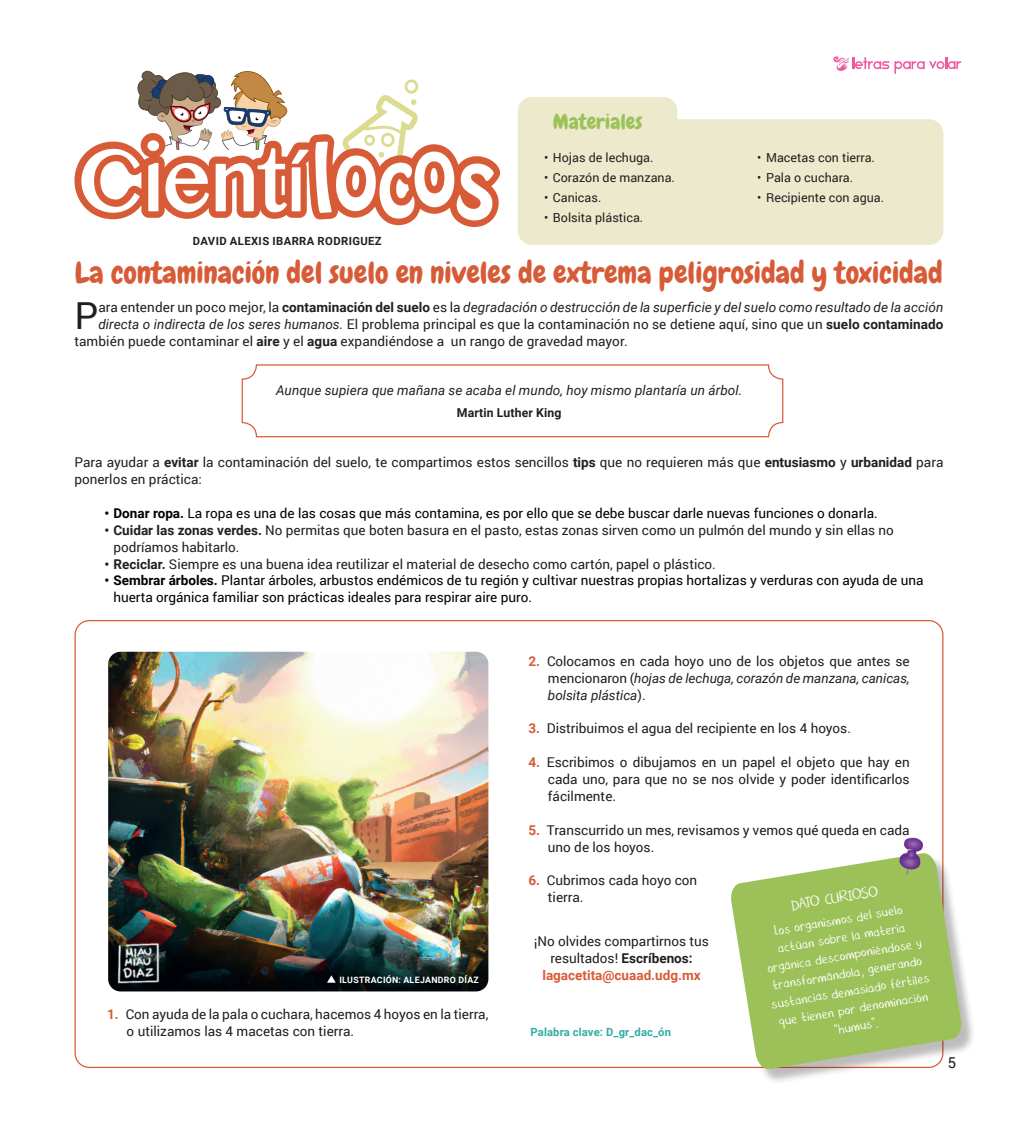
<style>
.page{position:relative;width:1025px;height:1125px;background:#fff}
.page>*{position:absolute;margin:0;border:0;box-sizing:border-box;transform-origin:0 0}
.Básico{font:37.25px "Roboto";color:#231f20}
.Títulos{font:30.12px "Chewy";color:#d85b38}
.Básico-2{font:21.25px "Chewy";color:#9cc159}
.DATO_INTERESANTE{font:17.5px "DK Nouveau Crayon";color:#fff;scale:1.05 1}
.DATO_INTERESANTE-2{font:15px/18px "DK Nouveau Crayon";color:#fff;text-align:center;scale:1.05 1}
.t1{font:15px "Roboto";color:#231f20}
.Básico-3{font:13.5px/16.9px "Roboto";color:#231f20}
.t2{font:13.5px/16.9px "Roboto";color:#000}
.Básico-4{font:italic 13.5px "Roboto";letter-spacing:.005em;color:#231f20}
.Básico-5{font:700 13.5px "Roboto";color:#d85b38}
.t3{font:12.5px "Roboto";color:#231f20}
.Básico-6{font:700 12.25px "Roboto";letter-spacing:.01em;color:#231f20}
.AUTOR{font:700 11.25px "Roboto";letter-spacing:.035em;color:#231f20}
.Palab-CLAV{font:700 11.25px "Roboto";letter-spacing:.01em;color:#2daea5}
.CREDITO{font:700 8.75px "Roboto";letter-spacing:.035em;color:#fff}
.s1{font-style:normal}
.s2{font-weight:700;font-style:normal}
.s3{font-style:italic}
.s4{font-weight:700}
.s5{font-weight:700;color:#d85b38}
</style>
<div class="page">
<svg style="left:833px;top:56px;width:55px;height:15px"></svg>
<svg style="left:894px;top:57px;width:66px;height:17px"></svg>
<svg style="left:74px;top:70px;width:426px;height:157px"></svg>
<div style="left:517px;top:119px;width:426px;height:126px;background:#ece9cd;border-radius:14px"></div>
<div style="left:517px;top:97px;width:160px;height:46px;background:#ece9cd;border-radius:14px"></div>
<div style="left:733px;top:856px;width:243px;height:229px;background:#231f20;opacity:.3"></div>
<svg style="left:729px;top:852px;width:232px;height:218px;fill:#9cc159"></svg>
<img style="left:904px;top:838px;width:18px;height:15px">
<svg style="left:905px;top:870px;width:4px;height:5px"></svg>
<img style="left:896px;top:852px;width:24px;height:18px">
<svg style="left:906px;top:849px;width:10px;height:11px"></svg>
<img style="left:108px;top:652px;width:380px;height:339px">
<svg style="left:327px;top:975px;width:8px;height:8px"></svg>
<div style="left:241px;top:364px;width:542px;height:73px;border:1px solid #d85b38;border-radius:14px"></div>
<p class="AUTOR" style="left:193px;top:233px;width:190px">DAVID ALEXIS IBARRA RODRIGUEZ</p>
<p class="Básico-2" style="left:552px;top:109px;width:91px">Materiales</p>
<p class="t3" style="left:544px;top:148px;width:111px">• Hojas de lechuga.</p>
<p class="t3" style="left:544px;top:168px;width:132px">• Corazón de manzana.</p>
<p class="t3" style="left:544px;top:188px;width:59px">• Canicas.</p>
<p class="t3" style="left:544px;top:208px;width:101px">• Bolsita plástica.</p>
<p class="t3" style="left:756px;top:148px;width:119px">• Macetas con tierra.</p>
<p class="t3" style="left:756px;top:168px;width:97px">• Pala o cuchara.</p>
<p class="t3" style="left:756px;top:188px;width:128px">• Recipiente con agua.</p>
<p class="Títulos" style="left:75px;top:253px;width:869px">La contaminación del suelo en niveles de extrema peligrosidad y toxicidad</p>
<p class="Básico" style="left:74px;top:290px;width:25px">P</p>
<p class="Básico-4" style="left:98px;top:298px;width:846px"><span class="s1">ara entender un poco mejor, la</span> <span class="s2">contaminación del suelo</span> <span class="s1">es la</span> degradación o destrucción de la superficie y del suelo como resultado de la acción</p>
<p class="Básico-3" style="left:98px;top:315px;width:846px"><span class="s3">directa o indirecta de los seres humanos.</span> El problema principal es que la contaminación no se detiene aquí, sino que un <span class="s4">suelo contaminado</span></p>
<p class="Básico-3" style="left:74px;top:332px;width:554px">también puede contaminar el <span class="s4">aire</span> y el <span class="s4">agua</span> expandiéndose a un rango de gravedad mayor.</p>
<p class="Básico-4" style="left:276px;top:381px;width:467px">Aunque supiera que mañana se acaba el mundo, hoy mismo plantaría un árbol.</p>
<p class="Básico-6" style="left:456px;top:405px;width:106px">Martin Luther King</p>
<p class="Básico-3" style="left:74px;top:454px;width:870px">Para ayudar a <span class="s4">evitar</span> la contaminación del suelo, te compartimos estos sencillos <span class="s4">tips</span> que no requieren más que <span class="s4">entusiasmo</span> y <span class="s4">urbanidad</span> para ponerlos en práctica:</p>
<p class="t2" style="left:105px;top:504px;width:774px"><span class="s4">• Donar ropa.</span> La ropa es una de las cosas que más contamina, es por ello que se debe buscar darle nuevas funciones o donarla.</p>
<p class="Básico-3" style="left:113px;top:521px;width:781px;text-indent:-9px"><span class="s4">• Cuidar las zonas verdes.</span> No permitas que boten basura en el pasto, estas zonas sirven como un pulmón del mundo y sin ellas no podríamos habitarlo.</p>
<p class="Básico-3" style="left:105px;top:555px;width:612px"><span class="s4">• Reciclar.</span> Siempre es una buena idea reutilizar el material de desecho como cartón, papel o plástico.</p>
<p class="t2" style="left:113px;top:572px;width:811px;text-indent:-9px"><span class="s4">• Sembrar árboles.</span> Plantar árboles, arbustos endémicos de tu región y cultivar nuestras propias hortalizas y verduras con ayuda de una huerta orgánica familiar son prácticas ideales para respirar aire puro.</p>
<p class="CREDITO" style="left:339px;top:973px;width:141px">ILUSTRACIÓN: ALEJANDRO DÍAZ</p>
<p class="Básico-3" style="left:127px;top:1006px;width:363px;text-indent:-19px"><span class="s5">1.</span> Con ayuda de la pala o cuchara, hacemos 4 hoyos en la tierra, o utilizamos las 4 macetas con tierra.</p>
<p class="Básico-3" style="left:547px;top:652px;width:363px;text-align:justify;text-indent:-19px"><span class="s5">2.</span> Colocamos en cada hoyo uno de los objetos que antes se mencionaron (<span class="s3">hojas de lechuga, corazón de manzana, canicas, bolsita plástica</span>).</p>
<p class="Básico-3" style="left:528px;top:720px;width:324px"><span class="s5">3.</span> Distribuimos el agua del recipiente en los 4 hoyos.</p>
<p class="Básico-3" style="left:547px;top:753px;width:363px;text-align:justify;text-indent:-19px"><span class="s5">4.</span> Escribimos o dibujamos en un papel el objeto que hay en cada uno, para que no se nos olvide y poder identificarlos fácilmente.</p>
<p class="Básico-3" style="left:547px;top:821px;width:363px;text-indent:-19px"><span class="s5">5.</span> Transcurrido un mes, revisamos y vemos qué queda en cada uno de los hoyos.</p>
<p class="Básico-3" style="left:547px;top:872px;width:151px;text-indent:-19px"><span class="s5">6.</span> Cubrimos cada hoyo con tierra.</p>
<p class="DATO_INTERESANTE" style="left:789px;top:896px;width:85px;rotate:-9deg">DATO CURIOSO</p>
<p class="DATO_INTERESANTE-2" style="left:758px;top:924px;width:154px;rotate:-9deg">Los organismos del suelo actúan sobre la materia orgánica descomponiéndose y transformándola, generando sustancias demasiado fértiles que tienen por denominación "humus".</p>
<p class="Básico-3" style="left:534px;top:932px;width:176px;text-align:center">¡No olvides compartirnos tus resultados! <span class="s4">Escríbenos:</span></p>
<p class="Básico-5" style="left:542px;top:966px;width:160px">lagacetita@cuaad.udg.mx</p>
<p class="Palab-CLAV" style="left:530px;top:1024px;width:142px">Palabra clave: D_gr_dac_ón</p>
<p class="t1" style="left:947px;top:1052px;width:10px">5</p>
</div>
